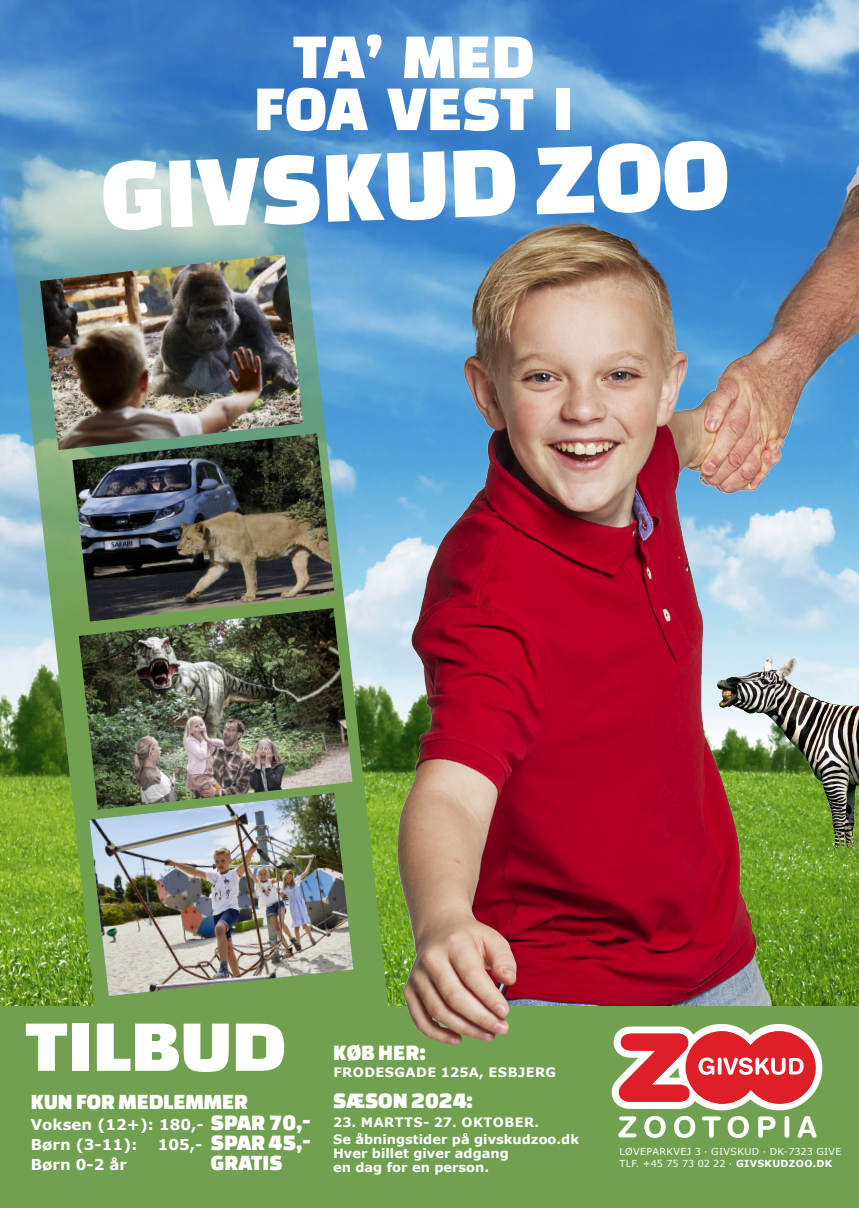
<style>
.page{position:relative;width:859px;height:1208px;background:#fff}
.page>*{position:absolute;margin:0;border:0;box-sizing:border-box;transform-origin:0 0}
.t1{font:106.1px "Changa One";color:#fff}
.t2{font:75.6px "Changa One";color:#fff;scale:1.11 1}
.t3{font:66.3px/52px "Changa One";color:#fff;text-align:center}
.t4{font:23px "Changa One";color:#fff}
.t5{font:22.6px "Changa One";color:#fff}
.t6{font:700 15px "Verdana";color:#fff}
.t7{font:700 13px/13.7px "Verdana";color:#fff}
.t8{font:700 13px "Verdana";letter-spacing:.035em;color:#fff}
.t9{font:9.6px "Verdana";letter-spacing:.035em;color:#fff}
.t10{font:9.6px "Verdana";color:#fff}
.s1{font-family:"Changa One";font-weight:400;font-size:23px}
.s2{font-family:"Verdana";font-weight:700;font-size:15px}
.s3{font-weight:700}
</style>
<div class="page">
<img style="left:395px;top:0;width:464px;height:72px">
<img style="left:0;top:0;width:395px;height:1006px">
<img style="left:367px;top:72px;width:492px;height:934px">
<div style="left:0;top:1006px;width:859px;height:202px;background:#71a051"></div>
<img style="left:89px;top:793px;width:264px;height:203px">
<img style="left:40px;top:254px;width:263px;height:196px">
<img style="left:72px;top:433px;width:263px;height:188px">
<img style="left:79px;top:608px;width:273px;height:201px">
<img style="left:672px;top:613px;width:187px;height:251px">
<img style="left:390px;top:855px;width:127px;height:190px">
<svg style="left:612px;top:1024px;width:210px;height:86px;background:#da736e"></svg>
<svg style="left:618px;top:1116px;width:198px;height:22px"></svg>
<p class="t3" style="left:254px;top:29px;width:321px">TA’ MED<br>FOA VEST I</p>
<p class="t1" style="left:99px;top:136px;width:630px;rotate:-2deg">GIVSKUD ZOO</p>
<p class="t2" style="left:26px;top:1004px;width:236px">TILBUD</p>
<p class="t5" style="left:31px;top:1089px;width:219px">KUN FOR MEDLEMMER</p>
<p class="t6" style="left:31px;top:1113px;width:281px">Voksen (12+): 180,- <span class="s1">SPAR 70,-</span></p>
<p class="t6" style="left:31px;top:1133px;width:108px">Børn (3-11):</p>
<p class="t4" style="left:158px;top:1129px;width:154px"><span class="s2">105,-</span> SPAR 45,-</p>
<p class="t6" style="left:31px;top:1154px;width:98px">Børn 0-2 år</p>
<p class="t5" style="left:211px;top:1150px;width:73px">GRATIS</p>
<p class="t4" style="left:333px;top:1039px;width:94px">KØB HER:</p>
<p class="t8" style="left:333px;top:1063px;width:224px">FRODESGADE 125A, ESBJERG</p>
<p class="t4" style="left:333px;top:1088px;width:141px">SÆSON 2024:</p>
<p class="t8" style="left:333px;top:1113px;width:208px">23. MARTTS- 27. OKTOBER.</p>
<p class="t7" style="left:333px;top:1132px;width:247px">Se åbningstider på givskudzoo.dk<br>Hver billet giver adgang<br>en dag for en person.</p>
<p class="t9" style="left:620px;top:1145px;width:223px">LØVEPARKVEJ 3 · GIVSKUD · DK-7323 GIVE</p>
<p class="t10" style="left:620px;top:1157px;width:214px">TLF. +45 75 73 02 22 · <span class="s3">GIVSKUDZOO.DK</span></p>
</div>
